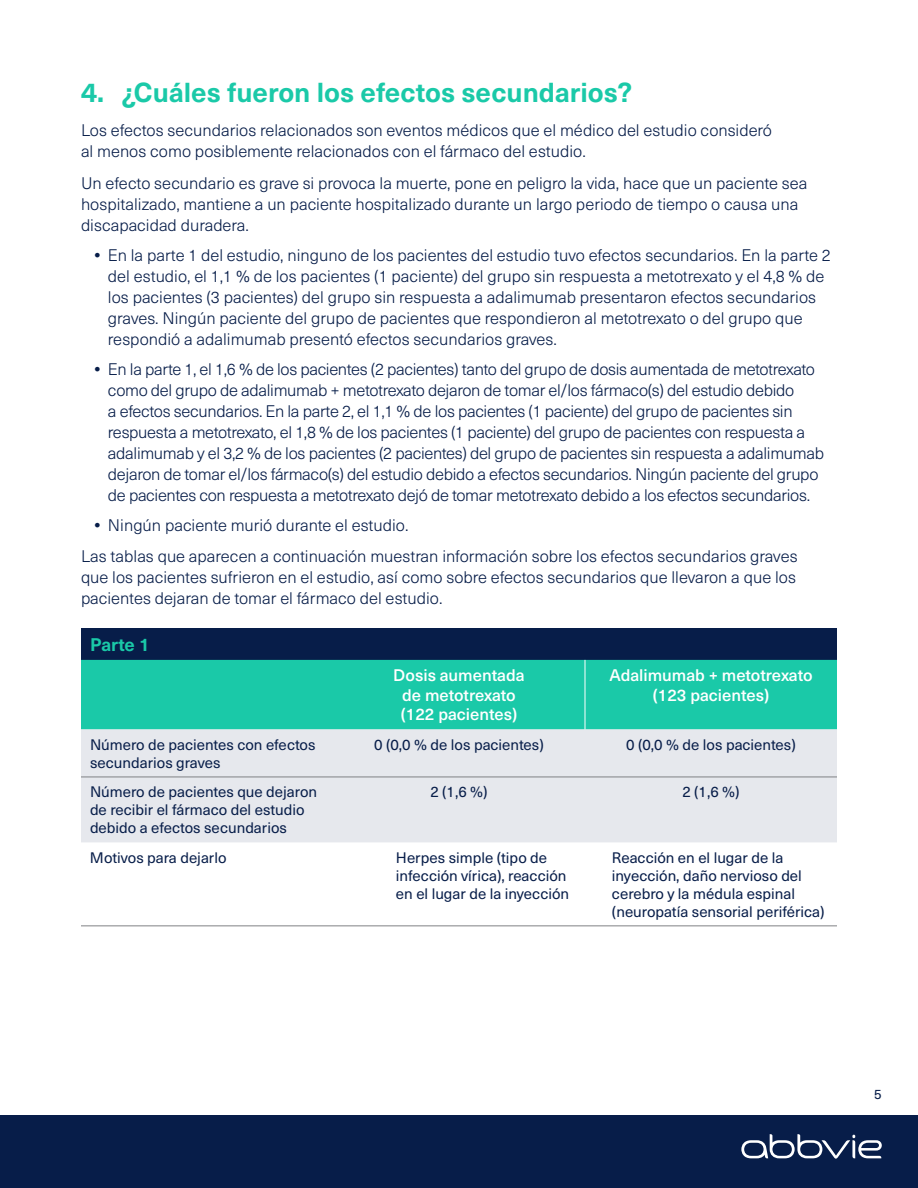
<style>
.page{position:relative;width:918px;height:1188px;background:#fff}
.page>*{position:absolute;margin:0;border:0;box-sizing:border-box;transform-origin:0 0}
.t1{font:700 27px "Neue Haas Unica Pro";color:#1ac9a8}
.t2{font:700 18px "Neue Haas Unica Pro";letter-spacing:-.005em;color:#1ac9a8}
.t3{font:300 16.5px/21px "Neue Haas Unica Pro";color:#071d49}
.t4{font:300 16.5px/21px "Neue Haas Unica Pro";letter-spacing:-.02em;color:#071d49}
.t5{font:500 16.5px/19.5px "Neue Haas Unica Pro";color:#fff;text-align:center}
.t6{font:15px/18px "Neue Haas Unica Pro";color:#071d49}
.t7{font:13.5px "Neue Haas Unica Pro";color:#071d49}
.s1{font-weight:700}
</style>
<div class="page">
<div style="left:0;top:1115px;width:918px;height:73px;background:#071d49"></div>
<div style="left:81px;top:628px;width:756px;height:32px;background:#071d49"></div>
<div style="left:81px;top:660px;width:756px;height:69px;background:#1ac9a8"></div>
<div style="left:81px;top:729px;width:756px;height:113px;background:#e6e8ed"></div>
<hr style="left:81px;top:777px;width:252px;height:1px;background:#808285">
<hr style="left:333px;top:777px;width:252px;height:1px;background:#808285">
<hr style="left:585px;top:777px;width:252px;height:1px;background:#808285">
<hr style="left:585px;top:660px;width:1px;height:69px;background:#fff">
<hr style="left:81px;top:925px;width:252px;height:1px;background:#808285">
<hr style="left:333px;top:925px;width:252px;height:1px;background:#808285">
<hr style="left:585px;top:925px;width:252px;height:1px;background:#808285">
<svg style="left:741px;top:1134px;width:141px;height:25px"></svg>
<h1 class="t1" style="left:81px;top:76px;width:553px">4. ¿Cuáles fueron los efectos secundarios?</h1>
<p class="t3" style="left:81px;top:120px;width:693px">Los efectos secundarios relacionados son eventos médicos que el médico del estudio consideró al menos como posiblemente relacionados con el fármaco del estudio.</p>
<p class="t3" style="left:81px;top:173px;width:728px">Un efecto secundario es grave si provoca la muerte, pone en peligro la vida, hace que un paciente sea hospitalizado, mantiene a un paciente hospitalizado durante un largo periodo de tiempo o causa una discapacidad duradera.</p>
<p class="t3" style="left:108px;top:245px;width:724px;text-indent:-13px"><span class="s1">•</span> En la parte 1 del estudio, ninguno de los pacientes del estudio tuvo efectos secundarios. En la parte 2 del estudio, el 1,1 % de los pacientes (1 paciente) del grupo sin respuesta a metotrexato y el 4,8 % de los pacientes (3 pacientes) del grupo sin respuesta a adalimumab presentaron efectos secundarios graves. Ningún paciente del grupo de pacientes que respondieron al metotrexato o del grupo que respondió a adalimumab presentó efectos secundarios graves.</p>
<p class="t4" style="left:108px;top:359px;width:718px;text-indent:-13px"><span class="s1">•</span> En la parte 1, el 1,6 % de los pacientes (2 pacientes) tanto del grupo de dosis aumentada de metotrexato como del grupo de adalimumab + metotrexato dejaron de tomar el/los fármaco(s) del estudio debido<br>a efectos secundarios. En la parte 2, el 1,1 % de los pacientes (1 paciente) del grupo de pacientes sin respuesta a metotrexato, el 1,8 % de los pacientes (1 paciente) del grupo de pacientes con respuesta a adalimumab y el 3,2 % de los pacientes (2 pacientes) del grupo de pacientes sin respuesta a adalimumab dejaron de tomar el/los fármaco(s) del estudio debido a efectos secundarios. Ningún paciente del grupo de pacientes con respuesta a metotrexato dejó de tomar metotrexato debido a los efectos secundarios.</p>
<p class="t3" style="left:81px;top:509px;width:718px;line-height:31.5px;text-indent:13px"><span class="s1">•</span> Ningún paciente murió durante el estudio.<br>Las tablas que aparecen a continuación muestran información sobre los efectos secundarios graves</p>
<p class="t3" style="left:81px;top:567px;width:716px">que los pacientes sufrieron en el estudio, así como sobre efectos secundarios que llevaron a que los pacientes dejaran de tomar el fármaco del estudio.</p>
<p class="t2" style="left:90px;top:633px;width:61px">Parte 1</p>
<p class="t5" style="left:393px;top:666px;width:133px">Dosis aumentada de metotrexato (122 pacientes)</p>
<p class="t5" style="left:609px;top:666px;width:205px">Adalimumab + metotrexato (123 pacientes)</p>
<p class="t6" style="left:90px;top:736px;width:227px">Número de pacientes con efectos secundarios graves</p>
<p class="t6" style="left:374px;top:736px;width:171px">0 (0,0 % de los pacientes)</p>
<p class="t6" style="left:626px;top:736px;width:171px">0 (0,0 % de los pacientes)</p>
<p class="t6" style="left:90px;top:783px;width:229px">Número de pacientes que dejaron de recibir el fármaco del estudio debido a efectos secundarios</p>
<p class="t6" style="left:430px;top:783px;width:59px">2 (1,6 %)</p>
<p class="t6" style="left:682px;top:783px;width:59px">2 (1,6 %)</p>
<p class="t6" style="left:90px;top:849px;width:138px">Motivos para dejarlo</p>
<p class="t6" style="left:396px;top:849px;width:175px">Herpes simple (tipo de infección vírica), reacción en el lugar de la inyección</p>
<p class="t6" style="left:612px;top:849px;width:214px">Reacción en el lugar de la inyección, daño nervioso del cerebro y la médula espinal (neuropatía sensorial periférica)</p>
<p class="t7" style="left:874px;top:1086px;width:9px">5</p>
</div>
